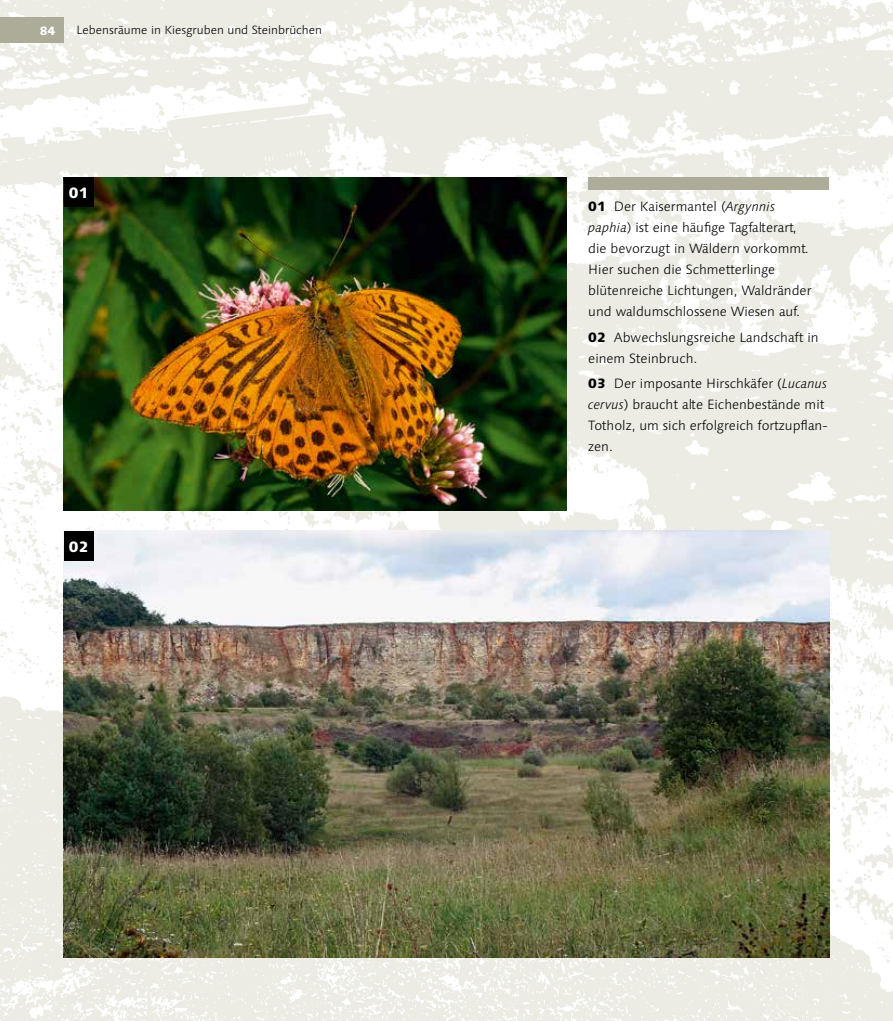
<style>
.page{position:relative;width:893px;height:1021px;background:#fff}
.page>*{position:absolute;margin:0;border:0;box-sizing:border-box;transform-origin:0 0}
.t1{font:800 15px "Linotype Syntax";color:#fff}
.t2{font:300 13.5px/21px "Linotype Syntax";color:#000}
.t3{font:300 12px "Linotype Syntax";color:#000}
.t4{font:800 12px "Linotype Syntax";color:#fff}
.s1{font-weight:800}
.s2{font-style:italic}
</style>
<div class="page">
<img style="left:0;top:0;width:893px;height:1020px">
<div style="left:0;top:17px;width:64px;height:26px;background:#adac99"></div>
<img style="left:64px;top:177px;width:503px;height:333px">
<div style="left:64px;top:177px;width:30px;height:30px;background:#000"></div>
<div style="left:588px;top:177px;width:241px;height:13px;background:#adac99"></div>
<img style="left:64px;top:531px;width:765px;height:426px">
<div style="left:64px;top:531px;width:30px;height:29px;background:#000"></div>
<p class="t4" style="left:40px;top:23px;width:17px">84</p>
<p class="t3" style="left:77px;top:23px;width:247px">Lebensräume in Kiesgruben und Steinbrüchen</p>
<p class="t1" style="left:69px;top:183px;width:21px">01</p>
<p class="t1" style="left:69px;top:537px;width:21px">02</p>
<p class="t2" style="left:588px;top:196px;width:225px"><span class="s1">01</span> Der Kaisermantel (<span class="s2">Argynnis paphia</span>) ist eine häufige Tagfalterart, die bevorzugt in Wäldern vorkommt.<br>Hier suchen die Schmetterlinge blütenreiche Lichtungen, Waldränder und waldumschlossene Wiesen auf.</p>
<p class="t2" style="left:588px;top:326px;width:232px"><span class="s1">02</span> Abwechslungsreiche Landschaft in einem Steinbruch.</p>
<p class="t2" style="left:588px;top:373px;width:241px"><span class="s1">03</span> Der imposante Hirschkäfer (<span class="s2">Lucanus cervus</span>) braucht alte Eichenbestände mit<br>Totholz, um sich erfolgreich fortzupflan&shy;zen.</p>
</div>
